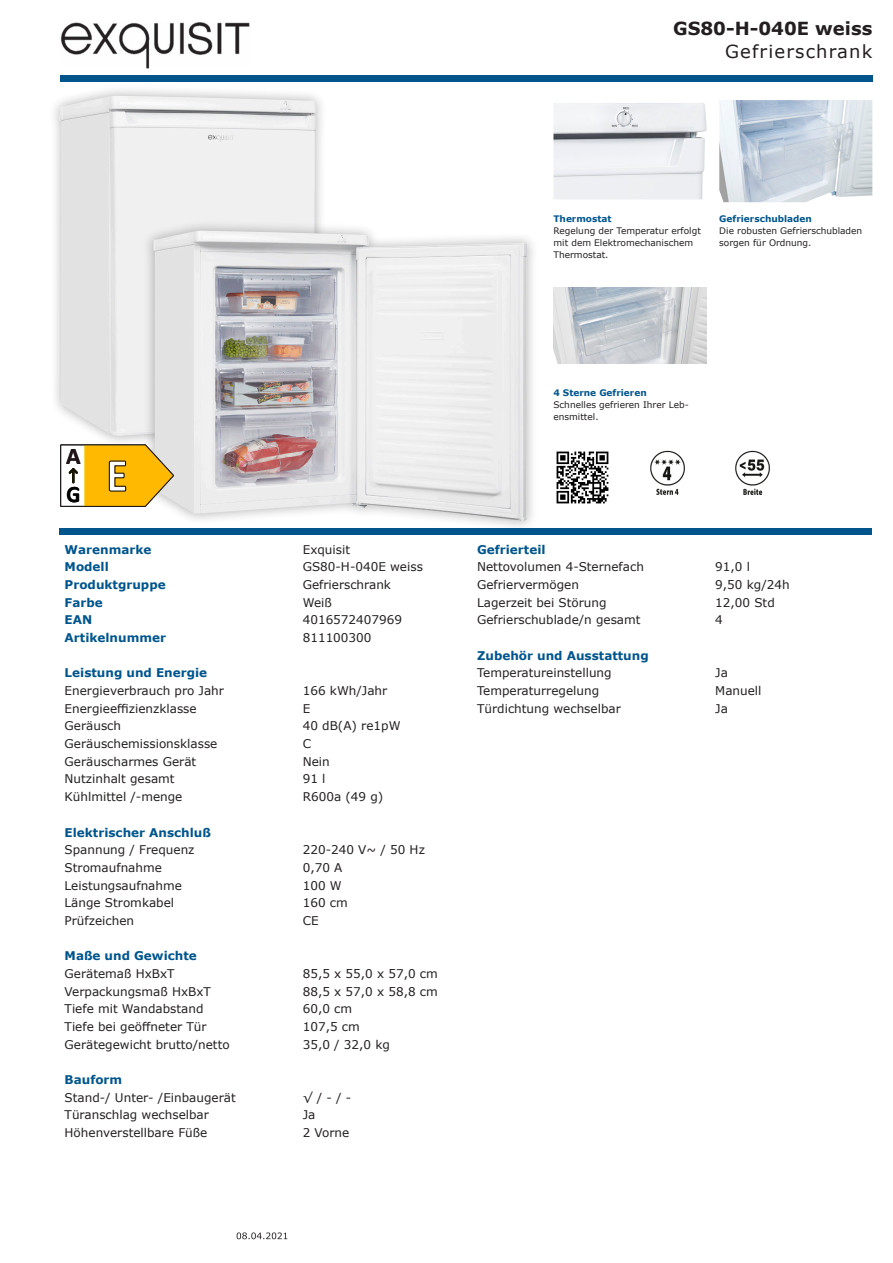
<style>
.page{position:relative;width:893px;height:1263px;background:#fff}
.page>*{position:absolute;margin:0;border:0;box-sizing:border-box;transform-origin:0 0}
.t1{font:700 47.4px "Calibri";color:#fff;scale:.93 1}
.t2{font:700 24px "Calibri";color:#1f1518}
.t3{font:700 23.7px "Calibri";color:#000;scale:.93 1}
.t4{font:700 18px "Verdana";color:#231f20}
.t5{font:18px "Verdana";letter-spacing:.065em;color:#231f20}
.t6{font:12px "Verdana";color:#231f20}
.t7{font:700 12px "Verdana";color:#00558c}
.t8{font:9px/12px "Verdana";color:#231f20}
.t9{font:700 9px "Verdana";color:#00558c}
</style>
<div class="page">
<div style="left:48px;top:84px;width:280px;height:363px;background:#231f20;opacity:.35"></div>
<img style="left:60px;top:96px;width:257px;height:340px">
<img style="left:553px;top:287px;width:153px;height:77px">
<img style="left:719px;top:100px;width:153px;height:102px">
<img style="left:553px;top:103px;width:153px;height:96px">
<img style="left:735px;top:450px;width:35px;height:45px">
<img style="left:650px;top:450px;width:35px;height:45px">
<img style="left:556px;top:451px;width:53px;height:53px">
<div style="left:142px;top:219px;width:397px;height:313px;background:#231f20;opacity:.35"></div>
<img style="left:153px;top:231px;width:374px;height:290px">
<svg style="left:60px;top:444px;width:114px;height:63px"></svg>
<svg style="left:237px;top:1232px;width:50px;height:7px"></svg>
<img style="left:60px;top:22px;width:190px;height:47px">
<div style="left:60px;top:75px;width:812px;height:6px;background:#00558c"></div>
<div style="left:60px;top:528px;width:812px;height:6px;background:#00558c"></div>
<h3 class="t4" style="left:673px;top:16px;width:201px">GS80-H-040E weiss</h3>
<h3 class="t5" style="left:725px;top:39px;width:149px">Gefrierschrank</h3>
<p class="t9" style="left:553px;top:212px;width:60px">Thermostat</p>
<p class="t8" style="left:553px;top:224px;width:149px">Regelung der Temperatur erfolgt mit dem Elektromechanischem<br>Thermostat.</p>
<p class="t9" style="left:719px;top:212px;width:94px">Gefrierschubladen</p>
<p class="t8" style="left:719px;top:224px;width:144px">Die robusten Gefrierschubladen sorgen für Ordnung.</p>
<h2 class="t2" style="left:66px;top:439px;width:16px">A</h2>
<h3 class="t3" style="left:67px;top:477px;width:67px">G <sup>E</sup></h3>
<h1 class="t1" style="left:104px;top:442px;width:31px">D</h1>
<p class="t7" style="left:65px;top:541px;width:88px">Warenmarke</p>
<p class="t6" style="left:303px;top:541px;width:49px">Exquisit</p>
<p class="t7" style="left:65px;top:558px;width:46px">Modell</p>
<p class="t6" style="left:303px;top:559px;width:122px">GS80-H-040E weiss</p>
<p class="t7" style="left:65px;top:576px;width:103px">Produktgruppe</p>
<p class="t6" style="left:303px;top:576px;width:90px">Gefrierschrank</p>
<p class="t7" style="left:65px;top:594px;width:40px">Farbe</p>
<p class="t6" style="left:303px;top:594px;width:31px">Weiß</p>
<p class="t7" style="left:65px;top:611px;width:29px">EAN</p>
<p class="t6" style="left:303px;top:612px;width:101px">4016572407969</p>
<p class="t7" style="left:65px;top:629px;width:103px">Artikelnummer</p>
<p class="t6" style="left:303px;top:629px;width:70px">811100300</p>
<p class="t7" style="left:65px;top:664px;width:144px">Leistung und Energie</p>
<p class="t6" style="left:65px;top:682px;width:161px">Energieverbrauch pro Jahr</p>
<p class="t6" style="left:303px;top:682px;width:86px">166 kWh/Jahr</p>
<p class="t6" style="left:65px;top:700px;width:134px">Energieeffizienzklasse</p>
<p class="t6" style="left:303px;top:700px;width:9px">E</p>
<p class="t6" style="left:65px;top:718px;width:58px">Geräusch</p>
<p class="t6" style="left:303px;top:718px;width:99px">40 dB(A) re1pW</p>
<p class="t6" style="left:65px;top:735px;width:154px">Geräuschemissionsklasse</p>
<p class="t6" style="left:303px;top:735px;width:10px">C</p>
<p class="t6" style="left:65px;top:753px;width:133px">Geräuscharmes Gerät</p>
<p class="t6" style="left:303px;top:753px;width:29px">Nein</p>
<p class="t6" style="left:65px;top:771px;width:112px">Nutzinhalt gesamt</p>
<p class="t6" style="left:303px;top:771px;width:24px">91 l</p>
<p class="t6" style="left:65px;top:788px;width:119px">Kühlmittel /-menge</p>
<p class="t6" style="left:303px;top:788px;width:82px">R600a (49 g)</p>
<p class="t7" style="left:65px;top:824px;width:148px">Elektrischer Anschluß</p>
<p class="t6" style="left:65px;top:841px;width:131px">Spannung / Frequenz</p>
<p class="t6" style="left:303px;top:841px;width:124px">220-240 V~ / 50 Hz</p>
<p class="t6" style="left:65px;top:859px;width:99px">Stromaufnahme</p>
<p class="t6" style="left:303px;top:859px;width:41px">0,70 A</p>
<p class="t6" style="left:65px;top:877px;width:119px">Leistungsaufnahme</p>
<p class="t6" style="left:303px;top:877px;width:40px">100 W</p>
<p class="t6" style="left:65px;top:895px;width:111px">Länge Stromkabel</p>
<p class="t6" style="left:303px;top:895px;width:47px">160 cm</p>
<p class="t6" style="left:65px;top:912px;width:71px">Prüfzeichen</p>
<p class="t6" style="left:303px;top:912px;width:17px">CE</p>
<p class="t7" style="left:65px;top:947px;width:134px">Maße und Gewichte</p>
<p class="t6" style="left:65px;top:965px;width:112px">Gerätemaß HxBxT</p>
<p class="t6" style="left:303px;top:965px;width:137px">85,5 x 55,0 x 57,0 cm</p>
<p class="t6" style="left:65px;top:983px;width:148px">Verpackungsmaß HxBxT</p>
<p class="t6" style="left:303px;top:983px;width:137px">88,5 x 57,0 x 58,8 cm</p>
<p class="t6" style="left:65px;top:1001px;width:140px">Tiefe mit Wandabstand</p>
<p class="t6" style="left:303px;top:1001px;width:51px">60,0 cm</p>
<p class="t6" style="left:65px;top:1018px;width:144px">Tiefe bei geöffneter Tür</p>
<p class="t6" style="left:303px;top:1018px;width:59px">107,5 cm</p>
<p class="t6" style="left:65px;top:1036px;width:167px">Gerätegewicht brutto/netto</p>
<p class="t6" style="left:303px;top:1036px;width:89px">35,0 / 32,0 kg</p>
<p class="t7" style="left:65px;top:1071px;width:59px">Bauform</p>
<p class="t6" style="left:65px;top:1089px;width:173px">Stand-/ Unter- /Einbaugerät</p>
<p class="t6" style="left:303px;top:1089px;width:50px">√ / - / -</p>
<p class="t6" style="left:65px;top:1107px;width:146px">Türanschlag wechselbar</p>
<p class="t6" style="left:303px;top:1107px;width:14px">Ja</p>
<p class="t6" style="left:65px;top:1124px;width:144px">Höhenverstellbare Füße</p>
<p class="t6" style="left:303px;top:1124px;width:48px">2 Vorne</p>
<p class="t9" style="left:553px;top:386px;width:95px">4 Sterne Gefrieren</p>
<p class="t8" style="left:553px;top:399px;width:137px">Schnelles gefrieren Ihrer Leb&shy;ensmittel.</p>
<p class="t7" style="left:477px;top:541px;width:70px">Gefrierteil</p>
<p class="t6" style="left:477px;top:559px;width:168px">Nettovolumen 4-Sternefach</p>
<p class="t6" style="left:715px;top:559px;width:36px">91,0 l</p>
<p class="t6" style="left:477px;top:576px;width:103px">Gefriervermögen</p>
<p class="t6" style="left:715px;top:576px;width:76px">9,50 kg/24h</p>
<p class="t6" style="left:477px;top:594px;width:131px">Lagerzeit bei Störung</p>
<p class="t6" style="left:715px;top:594px;width:61px">12,00 Std</p>
<p class="t6" style="left:477px;top:612px;width:165px">Gefrierschublade/n gesamt</p>
<p class="t6" style="left:715px;top:612px;width:9px">4</p>
<p class="t7" style="left:477px;top:647px;width:173px">Zubehör und Ausstattung</p>
<p class="t6" style="left:477px;top:665px;width:136px">Temperatureinstellung</p>
<p class="t6" style="left:715px;top:665px;width:14px">Ja</p>
<p class="t6" style="left:477px;top:682px;width:123px">Temperaturregelung</p>
<p class="t6" style="left:715px;top:682px;width:48px">Manuell</p>
<p class="t6" style="left:477px;top:700px;width:145px">Türdichtung wechselbar</p>
<p class="t6" style="left:715px;top:700px;width:14px">Ja</p>
</div>
